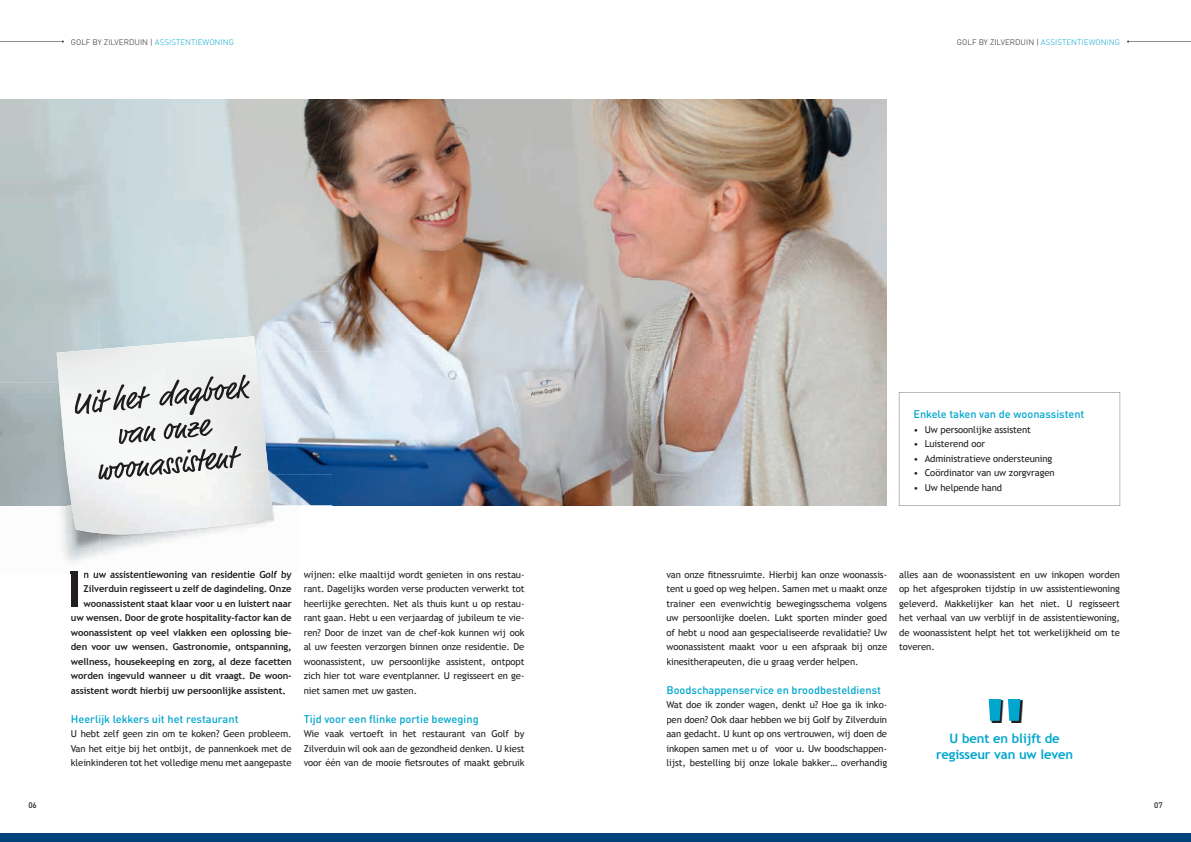
<style>
.page{position:relative;width:1191px;height:842px;background:#fff}
.page>*{position:absolute;margin:0;border:0;box-sizing:border-box;transform-origin:0 0}
.t1{font:700 50px "Trebuchet MS";color:#231f20}
.t2{font:700 13px/15.6px "Trebuchet MS";letter-spacing:-.01em;color:#00a6cd;text-align:center}
.t3{font:500 11px "DIN Round Pro";color:#00a6cd}
.t4{font:9.5px/14.5px "Trebuchet MS";letter-spacing:-.01em;color:#231f20;text-align:justify}
.t5{font:700 9.5px "Trebuchet MS";letter-spacing:-.01em;color:#231f20}
.t6{font:300 8px "DIN Round Pro";letter-spacing:.005em;color:#231f20}
.t7{font:500 8px "DIN Round Pro";color:#231f20}
.s1{color:#00a6cd}
</style>
<div class="page">
<img style="left:0;top:99px;width:886px;height:135px">
<img style="left:248px;top:234px;width:248px;height:102px">
<img style="left:496px;top:234px;width:390px;height:271px">
<img style="left:332px;top:336px;width:164px;height:169px">
<svg style="left:899px;top:392px;width:221px;height:114px"></svg>
<img style="left:991px;top:701px;width:31px;height:22px">
<svg style="left:988px;top:699px;width:32px;height:22px"></svg>
<img style="left:0;top:505px;width:100px;height:68px">
<img style="left:199px;top:505px;width:133px;height:66px">
<img style="left:100px;top:321px;width:232px;height:30px">
<img style="left:261px;top:351px;width:71px;height:62px">
<img style="left:268px;top:413px;width:64px;height:61px">
<img style="left:66px;top:472px;width:1px;height:33px">
<img style="left:272px;top:474px;width:60px;height:31px">
<svg style="left:71px;top:571px;width:6px;height:2px"></svg>
<img style="left:84px;top:571px;width:208px;height:2px">
<img style="left:304px;top:571px;width:27px;height:2px">
<img style="left:72px;top:505px;width:201px;height:29px">
<img style="left:57px;top:344px;width:107px;height:60px">
<img style="left:164px;top:336px;width:97px;height:68px">
<img style="left:61px;top:404px;width:207px;height:68px">
<img style="left:67px;top:471px;width:205px;height:34px">
<img style="left:73px;top:372px;width:179px;height:54px">
<img style="left:117px;top:419px;width:96px;height:25px">
<img style="left:96px;top:444px;width:147px;height:37px">
<svg style="left:0;top:41px;width:64px;height:2px"></svg>
<svg style="left:1127px;top:41px;width:64px;height:2px"></svg>
<div style="left:0;top:833px;width:1191px;height:9px;background:#004279"></div>
<p class="t6" style="left:71px;top:36px;width:165px">GOLF BY ZILVERDUIN | <span class="s1">ASSISTENTIEWONING</span></p>
<p class="t6" style="left:957px;top:36px;width:165px">GOLF BY ZILVERDUIN | <span class="s1">ASSISTENTIEWONING</span></p>
<h1 class="t1" style="left:67px;top:558px;width:15px">I</h1>
<p class="t5" style="left:84px;top:568px;width:210px">n uw assistentiewoning van residentie Golf by</p>
<p class="t5" style="left:84px;top:583px;width:210px">Zilverduin regisseert u zelf de dagindeling. Onze</p>
<p class="t5" style="left:84px;top:597px;width:210px">woonassistent staat klaar voor u en luistert naar</p>
<p class="t5" style="left:71px;top:612px;width:222px">uw wensen. Door de grote hospitality-factor kan de</p>
<p class="t5" style="left:71px;top:626px;width:222px">woonassistent op veel vlakken een oplossing bie-</p>
<p class="t5" style="left:71px;top:641px;width:222px">den voor uw wensen. Gastronomie, ontspanning,</p>
<p class="t5" style="left:71px;top:655px;width:222px">wellness, housekeeping en zorg, al deze facetten</p>
<p class="t5" style="left:71px;top:670px;width:222px">worden ingevuld wanneer u dit vraagt. De woon-</p>
<p class="t5" style="left:71px;top:684px;width:217px">assistent wordt hierbij uw persoonlijke assistent.</p>
<p class="t3" style="left:71px;top:711px;width:169px">Heerlijk lekkers uit het restaurant</p>
<p class="t4" style="left:71px;top:727px;width:222px">U hebt zelf geen zin om te koken? Geen probleem.<br>Van het eitje bij het ontbijt, de pannenkoek met de kleinkinderen tot het volledige menu met aangepaste</p>
<p class="t4" style="left:304px;top:567px;width:222px">wijnen: elke maaltijd wordt genieten in ons restau&shy;rant. Dagelijks worden verse producten verwerkt tot heerlijke gerechten. Net als thuis kunt u op restau&shy;rant gaan. Hebt u een verjaardag of jubileum te vie&shy;ren? Door de inzet van de chef-kok kunnen wij ook al uw feesten verzorgen binnen onze residentie. De woonassistent, uw persoonlijke assistent, ontpopt zich hier tot ware eventplanner. U regisseert en ge&shy;niet samen met uw gasten.</p>
<p class="t3" style="left:304px;top:711px;width:176px">Tijd voor een flinke portie beweging</p>
<p class="t4" style="left:304px;top:727px;width:222px">Wie vaak vertoeft in het restaurant van Golf by Zilverduin wil ook aan de gezondheid denken. U kiest voor één van de mooie fietsroutes of maakt gebruik</p>
<p class="t3" style="left:913px;top:407px;width:173px">Enkele taken van de woonassistent</p>
<p class="t4" style="left:913px;top:422px;width:119px">• Uw persoonlijke assistent</p>
<p class="t4" style="left:913px;top:437px;width:73px">• Luisterend oor</p>
<p class="t4" style="left:913px;top:451px;width:140px">• Administratieve ondersteuning</p>
<p class="t4" style="left:913px;top:466px;width:143px">• Coördinator van uw zorgvragen</p>
<p class="t4" style="left:913px;top:480px;width:90px">• Uw helpende hand</p>
<p class="t4" style="left:666px;top:567px;width:222px">van onze fitnessruimte. Hierbij kan onze woonassis&shy;tent u goed op weg helpen. Samen met u maakt onze trainer een evenwichtig bewegingsschema volgens uw persoonlijke doelen. Lukt sporten minder goed of hebt u nood aan gespecialiseerde revalidatie? Uw woonassistent maakt voor u een afspraak bij onze kinesitherapeuten, die u graag verder helpen.</p>
<p class="t3" style="left:666px;top:682px;width:216px">Boodschappenservice en broodbesteldienst</p>
<p class="t4" style="left:666px;top:698px;width:222px">Wat doe ik zonder wagen, denkt u? Hoe ga ik inko&shy;pen doen? Ook daar hebben we bij Golf by Zilverduin aan gedacht. U kunt op ons vertrouwen, wij doen de inkopen samen met u of voor u. Uw boodschappen&shy;lijst, bestelling bij onze lokale bakker… overhandig</p>
<p class="t4" style="left:899px;top:567px;width:222px">alles aan de woonassistent en uw inkopen worden op het afgesproken tijdstip in uw assistentiewoning geleverd. Makkelijker kan het niet. U regisseert het verhaal van uw verblijf in de assistentiewoning, de woonassistent helpt het tot werkelijkheid om te toveren.</p>
<h2 class="t2" style="left:936px;top:731px;width:138px">U bent en blijft de regisseur van uw leven</h2>
<p class="t7" style="left:28px;top:800px;width:10px">06</p>
<p class="t7" style="left:1154px;top:800px;width:10px">07</p>
</div>
